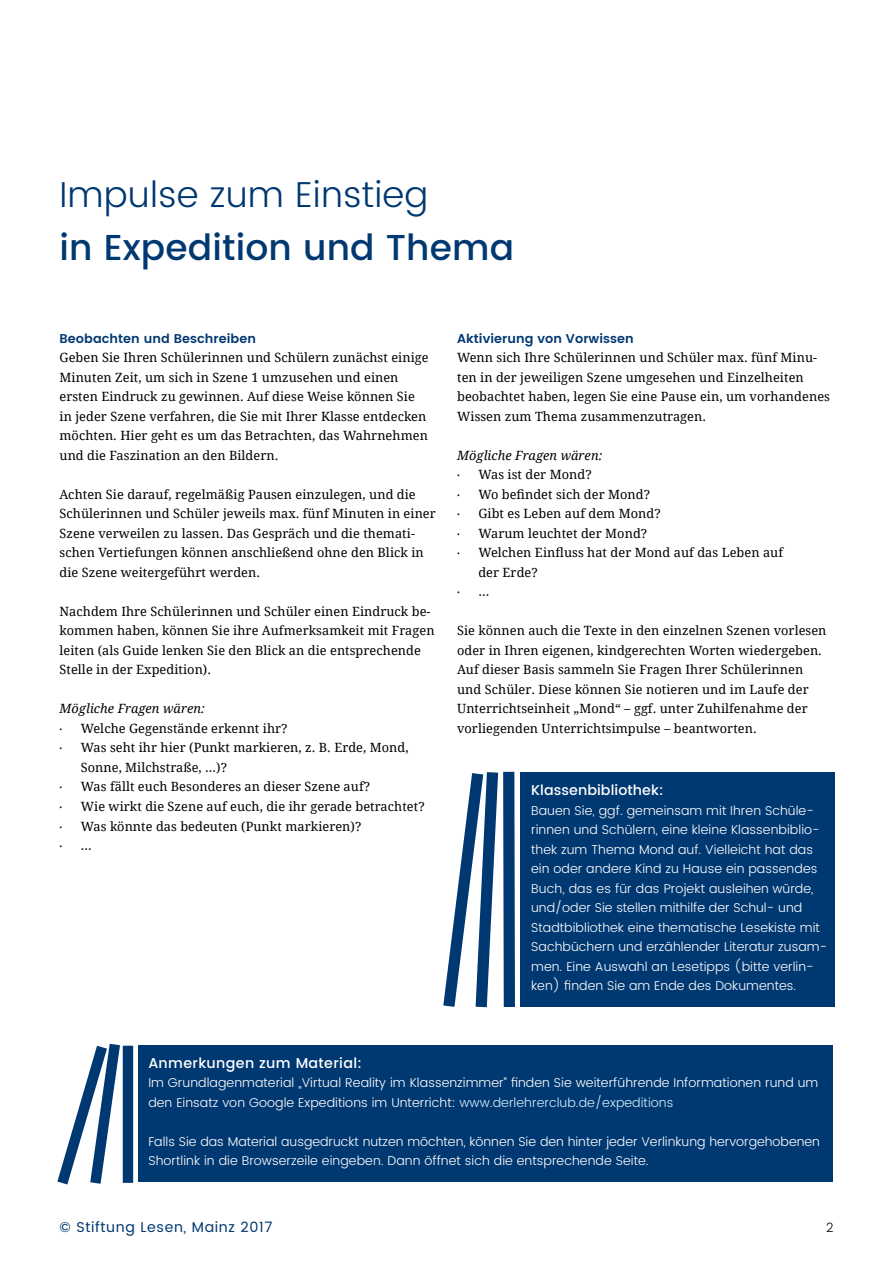
<style>
.page{position:relative;width:893px;height:1263px;background:#fff}
.page>*{position:absolute;margin:0;border:0;box-sizing:border-box;transform-origin:0 0}
.t1{font:500 36px "Poppins DE";letter-spacing:.005em;color:#003871}
.t2{font:300 36px "Poppins DE";letter-spacing:.005em;color:#003871}
.t3{font:14.25px "Poppins DE";letter-spacing:.045em;color:#003871}
.t4{font:500 14.25px "Poppins DE";letter-spacing:.025em;color:#fff}
.t5{font:500 14.25px "Poppins DE";letter-spacing:.005em;color:#fff}
.t6{font:12.75px/19.5px "Droid Serif";letter-spacing:.005em;color:#000}
.t7{font:300 12.75px/19.5px "Poppins DE";letter-spacing:.005em;color:#fff}
.t8{font:italic 12.75px "Droid Serif";letter-spacing:.005em;color:#000}
.t9{font:600 12.75px "Poppins DE";letter-spacing:.005em;color:#003871}
.t10{font:300 12.75px "Poppins DE";color:#000}
.s1{color:#d5edfa}
</style>
<div class="page">
<div style="left:520px;top:772px;width:314px;height:235px;background:#003871"></div>
<svg style="left:443px;top:771px;width:72px;height:237px"></svg>
<div style="left:138px;top:1045px;width:694px;height:137px;background:#003871"></div>
<div style="left:123px;top:1046px;width:10px;height:137px;background:#003871"></div>
<svg style="left:57px;top:1043px;width:70px;height:142px"></svg>
<p class="t2" style="left:60px;top:169px;width:370px">Impulse zum Einstieg</p>
<p class="t1" style="left:60px;top:220px;width:456px">in Expedition und Thema</p>
<p class="t9" style="left:60px;top:329px;width:198px">Beobachten und Beschreiben</p>
<p class="t6" style="left:60px;top:348px;width:371px">Geben Sie Ihren Schülerinnen und Schülern zunächst einige Minuten Zeit, um sich in Szene 1 umzusehen und einen ersten Eindruck zu gewinnen. Auf diese Weise können Sie in jeder Szene verfahren, die Sie mit Ihrer Klasse entdecken möchten. Hier geht es um das Betrachten, das Wahrnehmen und die Faszination an den Bildern.</p>
<p class="t6" style="left:60px;top:484px;width:378px">Achten Sie darauf, regelmäßig Pausen einzulegen, und die Schülerinnen und Schüler jeweils max. fünf Minuten in einer Szene verweilen zu lassen. Das Gespräch und die themati&shy;schen Vertiefungen können anschließend ohne den Blick in die Szene weitergeführt werden.</p>
<p class="t6" style="left:60px;top:601px;width:376px">Nachdem Ihre Schülerinnen und Schüler einen Eindruck be&shy;kommen haben, können Sie ihre Aufmerksamkeit mit Fragen leiten (als Guide lenken Sie den Blick an die entsprechende Stelle in der Expedition).</p>
<p class="t8" style="left:60px;top:700px;width:147px">Mögliche Fragen wären:</p>
<p class="t8" style="left:60px;top:717px;width:5px">.</p>
<p class="t6" style="left:81px;top:718px;width:208px">Welche Gegenstände erkennt ihr?</p>
<p class="t8" style="left:60px;top:736px;width:5px">.</p>
<p class="t6" style="left:81px;top:738px;width:329px">Was seht ihr hier (Punkt markieren, z. B. Erde, Mond,</p>
<p class="t6" style="left:81px;top:757px;width:148px">Sonne, Milchstraße, …)?</p>
<p class="t8" style="left:60px;top:775px;width:5px">.</p>
<p class="t6" style="left:81px;top:777px;width:291px">Was fällt euch Besonderes an dieser Szene auf?</p>
<p class="t8" style="left:60px;top:795px;width:5px">.</p>
<p class="t6" style="left:81px;top:796px;width:345px">Wie wirkt die Szene auf euch, die ihr gerade betrachtet?</p>
<p class="t8" style="left:60px;top:814px;width:5px">.</p>
<p class="t6" style="left:81px;top:816px;width:282px">Was könnte das bedeuten (Punkt markieren)?</p>
<p class="t8" style="left:60px;top:834px;width:5px">.</p>
<p class="t6" style="left:81px;top:835px;width:12px">…</p>
<p class="t9" style="left:457px;top:329px;width:178px">Aktivierung von Vorwissen</p>
<p class="t6" style="left:457px;top:348px;width:374px">Wenn sich Ihre Schülerinnen und Schüler max. fünf Minu&shy;ten in der jeweiligen Szene umgesehen und Einzelheiten beobachtet haben, legen Sie eine Pause ein, um vorhandenes Wissen zum Thema zusammenzutragen.</p>
<p class="t8" style="left:457px;top:447px;width:147px">Mögliche Fragen wären:</p>
<p class="t8" style="left:457px;top:463px;width:5px">.</p>
<p class="t6" style="left:478px;top:465px;width:115px">Was ist der Mond?</p>
<p class="t8" style="left:457px;top:483px;width:5px">.</p>
<p class="t6" style="left:478px;top:484px;width:173px">Wo befindet sich der Mond?</p>
<p class="t8" style="left:457px;top:502px;width:5px">.</p>
<p class="t6" style="left:478px;top:504px;width:184px">Gibt es Leben auf dem Mond?</p>
<p class="t8" style="left:457px;top:522px;width:5px">.</p>
<p class="t6" style="left:478px;top:523px;width:170px">Warum leuchtet der Mond?</p>
<p class="t8" style="left:457px;top:541px;width:5px">.</p>
<p class="t6" style="left:478px;top:543px;width:306px">Welchen Einfluss hat der Mond auf das Leben auf</p>
<p class="t6" style="left:478px;top:562px;width:61px">der Erde?</p>
<p class="t8" style="left:457px;top:580px;width:5px">.</p>
<p class="t6" style="left:478px;top:582px;width:12px">…</p>
<p class="t6" style="left:457px;top:621px;width:371px">Sie können auch die Texte in den einzelnen Szenen vorlesen oder in Ihren eigenen, kindgerechten Worten wiedergeben.<br>Auf dieser Basis sammeln Sie Fragen Ihrer Schülerinnen und Schüler. Diese können Sie notieren und im Laufe der Unterrichtseinheit „Mond“ – ggf. unter Zuhilfenahme der vorliegenden Unterrichtsimpulse – beantworten.</p>
<p class="t5" style="left:531px;top:780px;width:134px">Klassenbibliothek:</p>
<p class="t7" style="left:531px;top:801px;width:298px">Bauen Sie, ggf. gemeinsam mit Ihren Schüle&shy;rinnen und Schülern, eine kleine Klassenbiblio&shy;thek zum Thema Mond auf. Vielleicht hat das ein oder andere Kind zu Hause ein passendes Buch, das es für das Projekt ausleihen würde, und/oder Sie stellen mithilfe der Schul- und Stadtbibliothek eine thematische Lesekiste mit Sachbüchern und erzählender Literatur zusam&shy;men. Eine Auswahl an Lesetipps (bitte verlin&shy;ken) finden Sie am Ende des Dokumentes.</p>
<p class="t4" style="left:148px;top:1052px;width:215px">Anmerkungen zum Material:</p>
<p class="t7" style="left:148px;top:1073px;width:671px">Im Grundlagenmaterial „Virtual Reality im Klassenzimmer“ finden Sie weiterführende Informationen rund um den Einsatz von Google Expeditions im Unterricht: <span class="s1">www.derlehrerclub.de/expeditions</span></p>
<p class="t7" style="left:148px;top:1132px;width:673px">Falls Sie das Material ausgedruckt nutzen möchten, können Sie den hinter jeder Verlinkung hervorgehobenen<br>Shortlink in die Browserzeile eingeben. Dann öffnet sich die entsprechende Seite.</p>
<p class="t3" style="left:60px;top:1217px;width:214px">© Stiftung Lesen, Mainz 2017</p>
<p class="t10" style="left:826px;top:1218px;width:9px">2</p>
</div>
